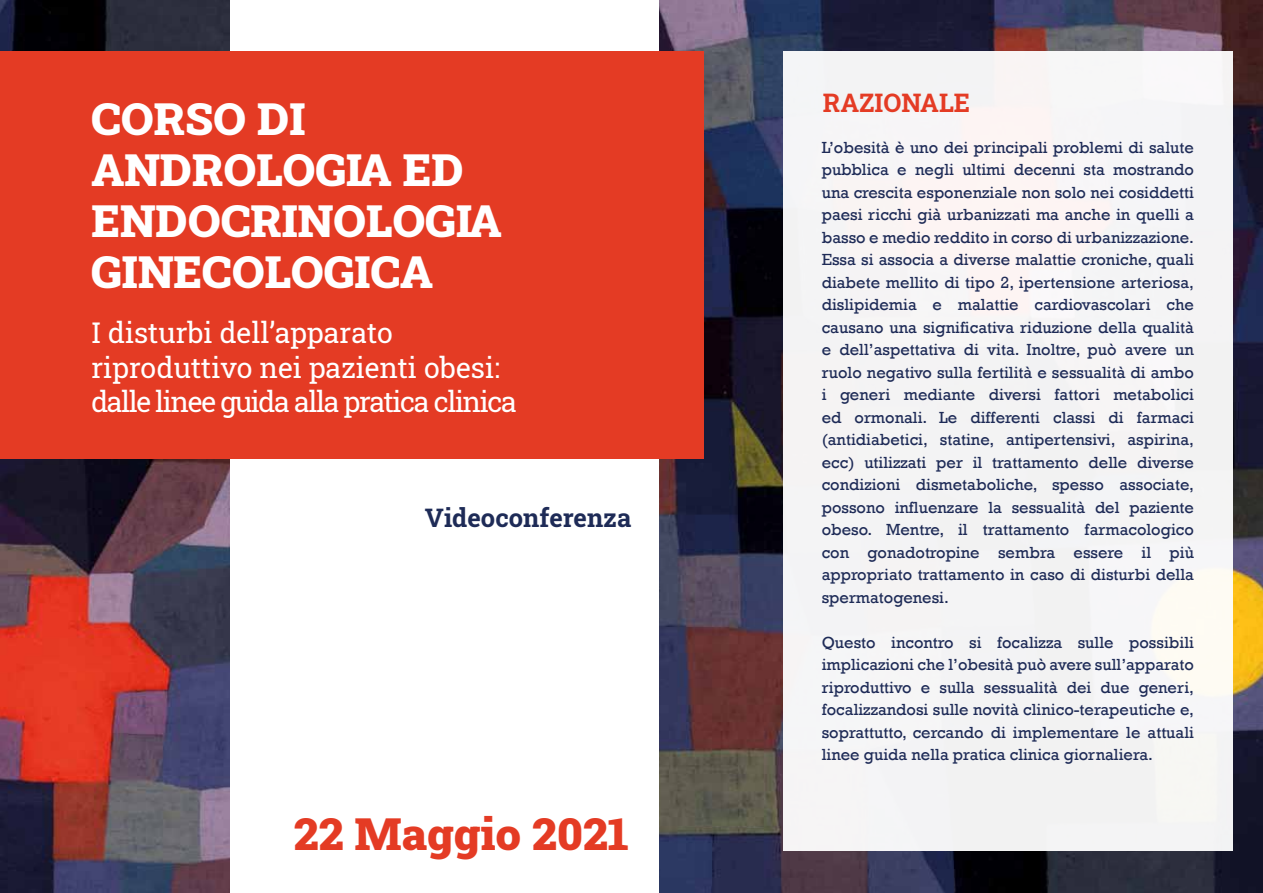
<style>
.page{position:relative;width:1263px;height:893px;background:#fff}
.page>*{position:absolute;margin:0;border:0;box-sizing:border-box;transform-origin:0 0}
.t1{font:900 45px/51px "Roboto Slab";color:#fff}
.t2{font:900 45px "Roboto Slab";color:#e43b24}
.t3{font:28.5px/34.2px "Roboto Slab";color:#fff}
.t4{font:700 25.5px "Roboto Slab";color:#1e2b57}
.t5{font:700 25.5px "Roboto Slab";color:#e43b24}
.t6{font:16.5px/22.5px "Rockwell";color:#1e2b57;text-align:justify}
</style>
<div class="page">
<img style="left:659px;top:0;width:604px;height:893px">
<div style="left:783px;top:51px;width:449px;height:799px;background:#f4f4f4"></div>
<img style="left:0;top:0;width:230px;height:893px">
<div style="left:0;top:51px;width:704px;height:407px;background:#e43b24"></div>
<h1 class="t1" style="left:91px;top:92px;width:412px">CORSO DI<br>ANDROLOGIA ED<br>ENDOCRINOLOGIA<br>GINECOLOGICA</h1>
<h2 class="t3" style="left:91px;top:315px;width:427px">I disturbi dell’apparato riproduttivo nei pazienti obesi: dalle linee guida alla pratica clinica</h2>
<h3 class="t4" style="left:425px;top:501px;width:208px">Videoconferenza</h3>
<h1 class="t2" style="left:294px;top:803px;width:336px">22 Maggio 2021</h1>
<h3 class="t5" style="left:823px;top:85px;width:149px">RAZIONALE</h3>
<p class="t6" style="left:822px;top:136px;width:374px">L’obesità è uno dei principali problemi di salute pubblica e negli ultimi decenni sta mostrando una crescita esponenziale non solo nei cosiddetti paesi ricchi già urbanizzati ma anche in quelli a basso e medio reddito in corso di urbanizzazione.<br>Essa si associa a diverse malattie croniche, quali diabete mellito di tipo 2, ipertensione arteriosa, dislipidemia e malattie cardiovascolari che causano una significativa riduzione della qualità e dell’aspettativa di vita. Inoltre, può avere un ruolo negativo sulla fertilità e sessualità di ambo i generi mediante diversi fattori metabolici ed ormonali. Le differenti classi di farmaci (antidiabetici, statine, antipertensivi, aspirina, ecc) utilizzati per il trattamento delle diverse condizioni dismetaboliche, spesso associate, possono influenzare la sessualità del paziente obeso. Mentre, il trattamento farmacologico con gonadotropine sembra essere il più appropriato trattamento in caso di disturbi della spermatogenesi.</p>
<p class="t6" style="left:822px;top:631px;width:374px">Questo incontro si focalizza sulle possibili implicazioni che l’obesità può avere sull’apparato riproduttivo e sulla sessualità dei due generi, focalizzandosi sulle novità clinico-terapeutiche e, soprattutto, cercando di implementare le attuali linee guida nella pratica clinica giornaliera.</p>
</div>
